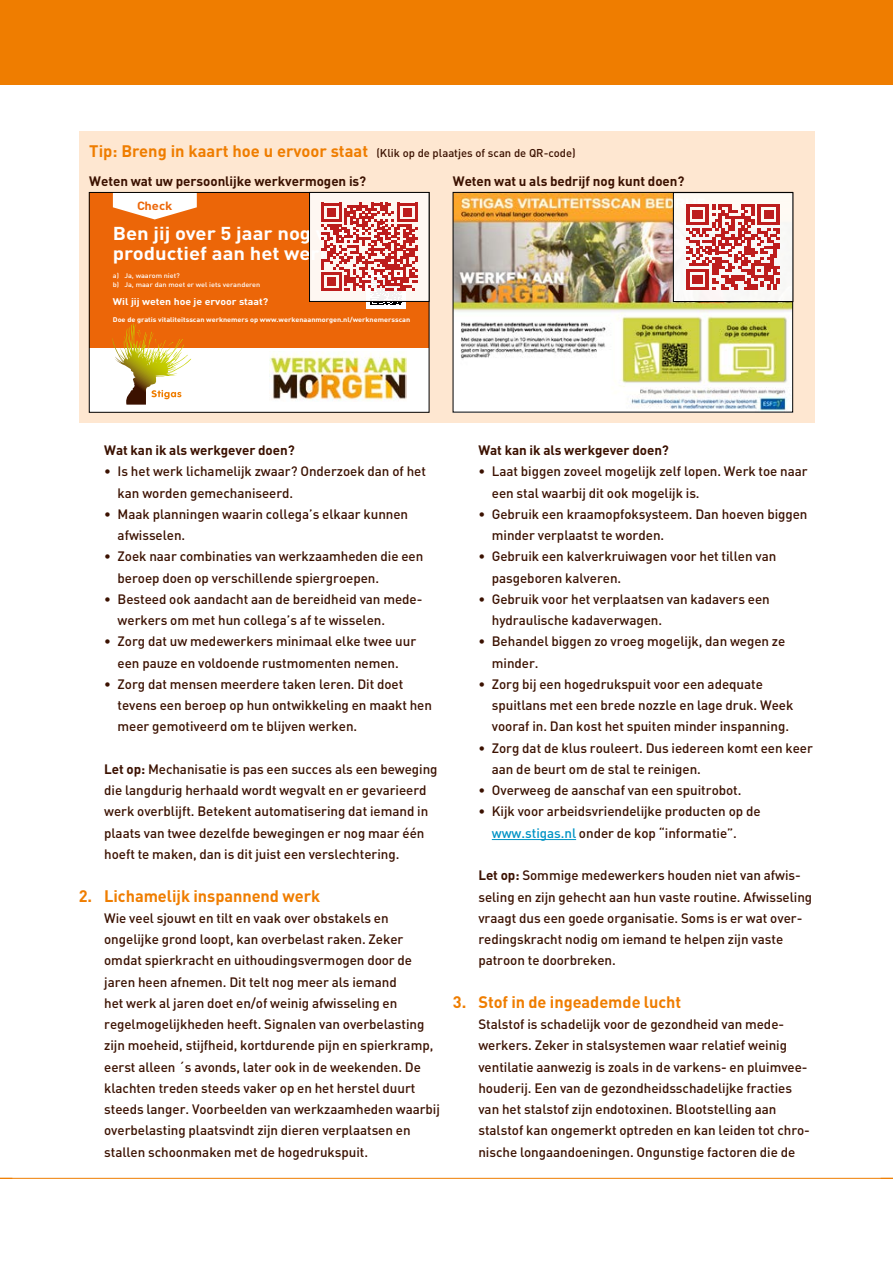
<style>
.page{position:relative;width:893px;height:1263px;background:#fff}
.page>*{position:absolute;margin:0;border:0;box-sizing:border-box;transform-origin:0 0}
.t1{font:700 18.45px/20.7px "DIN";color:#fff;scale:1.1 1}
.Colland_Body_Tekst{font:700 16.5px "DIN";letter-spacing:-.005em;color:#ef7d00}
.Colland_Body_Tekst-2{font:500 13.5px/21.3px "DIN";letter-spacing:-.005em;color:#3b1100}
.Colland_Body_Tekst-3{font:700 13.5px "DIN";letter-spacing:-.005em;color:#3b1100}
.t2{font:700 11.85px "DIN";color:#ec6608;scale:1.1 1}
.Colland_Kop{font:500 11.25px "DIN";color:#3b1100}
.t3{font:700 9.6px "DIN";color:#fff;scale:1.1 1}
.t4{font:700 6.6px "DIN";color:#fff;scale:1.1 1}
.t5{font:500 6.6px/8.9px "DIN";color:#fff;scale:1.1 1}
.s1{font-weight:700;font-size:16.5px;color:#ef7d00}
.s2{font-weight:700}
.s3{color:#0093c5}
</style>
<div class="page">
<div style="left:0;top:0;width:893px;height:85px;background:#ef7d00"></div>
<hr style="left:0;top:1178px;width:893px;height:1px;background:#ef7d00">
<hr style="left:492px;top:839px;width:84px;height:1px;background:#0093c5">
<div style="left:79px;top:132px;width:735px;height:291px;background:#fee7d1"></div>
<div style="left:89px;top:192px;width:340px;height:220px;background:#fff"></div>
<img style="left:270px;top:351px;width:136px;height:50px">
<div style="left:89px;top:192px;width:340px;height:156px;background:#ec6608"></div>
<svg style="left:112px;top:323px;width:23px;height:54px"></svg>
<svg style="left:152px;top:390px;width:29px;height:9px"></svg>
<svg style="left:113px;top:194px;width:84px;height:25px"></svg>
<div style="left:367px;top:273px;width:39px;height:36px;background:#fff"></div>
<div style="left:89px;top:192px;width:340px;height:220px;border:1px solid #000"></div>
<div style="left:310px;top:192px;width:119px;height:109px;background:#fef7f2"></div>
<svg style="left:321px;top:203px;width:97px;height:102px"></svg>
<div style="left:309px;top:192px;width:120px;height:110px;border:1px solid #000"></div>
<img style="left:455px;top:194px;width:336px;height:216px">
<div style="left:453px;top:192px;width:340px;height:220px;border:1px solid #000"></div>
<div style="left:673px;top:193px;width:120px;height:108px;background:#fbf9f6"></div>
<svg style="left:686px;top:204px;width:94px;height:86px"></svg>
<div style="left:673px;top:192px;width:120px;height:110px;border:1px solid #000"></div>
<p class="Colland_Kop" style="left:89px;top:146px;width:488px"><span class="s1">Tip: Breng in kaart hoe u ervoor staat</span> (Klik op de plaatjes of scan de QR-code)</p>
<p class="Colland_Body_Tekst-3" style="left:89px;top:172px;width:278px">Weten wat uw persoonlijke werkvermogen is?</p>
<p class="Colland_Body_Tekst-3" style="left:453px;top:172px;width:233px">Weten wat u als bedrijf nog kunt doen?</p>
<p class="t2" style="left:137px;top:198px;width:34px">Check</p>
<p class="t1" style="left:113px;top:222px;width:257px">Ben jij over 5 jaar nog vitaal en productief aan het werk?</p>
<p class="t5" style="left:113px;top:271px;width:136px">a) Ja, waarom niet?<br>b) Ja, maar dan moet er wel iets veranderen</p>
<p class="t3" style="left:113px;top:295px;width:143px">Wil jij weten hoe je ervoor staat?</p>
<p class="t4" style="left:113px;top:315px;width:272px">Doe de gratis vitaliteitsscan werknemers op www.werkenaanmorgen.nl/werknemersscan</p>
<p class="Colland_Body_Tekst-3" style="left:104px;top:441px;width:192px">Wat kan ik als werkgever doen?</p>
<p class="Colland_Body_Tekst-2" style="left:118px;top:460px;width:310px;text-indent:-13px">• Is het werk lichamelijk zwaar? Onderzoek dan of het kan worden gemechaniseerd.</p>
<p class="Colland_Body_Tekst-2" style="left:118px;top:503px;width:292px;text-indent:-13px">• Maak planningen waarin collega’s elkaar kunnen afwisselen.</p>
<p class="Colland_Body_Tekst-2" style="left:118px;top:545px;width:307px;text-indent:-13px">• Zoek naar combinaties van werkzaamheden die een beroep doen op verschillende spiergroepen.</p>
<p class="Colland_Body_Tekst-2" style="left:118px;top:588px;width:306px;text-indent:-13px">• Besteed ook aandacht aan de bereidheid van mede&shy;werkers om met hun collega’s af te wisselen.</p>
<p class="Colland_Body_Tekst-2" style="left:104px;top:630px;width:314px;text-align:center">• Zorg dat uw medewerkers minimaal elke twee uur een pauze en voldoende rustmomenten nemen.</p>
<p class="Colland_Body_Tekst-2" style="left:118px;top:673px;width:316px;text-indent:-13px">• Zorg dat mensen meerdere taken leren. Dit doet tevens een beroep op hun ontwikkeling en maakt hen meer gemotiveerd om te blijven werken.</p>
<p class="Colland_Body_Tekst-2" style="left:104px;top:758px;width:335px"><span class="s2">Let op:</span> Mechanisatie is pas een succes als een beweging die langdurig herhaald wordt wegvalt en er gevarieerd werk overblijft. Betekent automatisering dat iemand in plaats van twee dezelfde bewegingen er nog maar één hoeft te maken, dan is dit juist een verslechtering.</p>
<p class="Colland_Body_Tekst" style="left:79px;top:885px;width:243px">2. Lichamelijk inspannend werk</p>
<p class="Colland_Body_Tekst-2" style="left:104px;top:907px;width:337px">Wie veel sjouwt en tilt en vaak over obstakels en ongelijke grond loopt, kan overbelast raken. Zeker omdat spierkracht en uithoudingsvermogen door de jaren heen afnemen. Dit telt nog meer als iemand<br>het werk al jaren doet en/of weinig afwisseling en regelmogelijkheden heeft. Signalen van overbelasting zijn moeheid, stijfheid, kortdurende pijn en spierkramp, eerst alleen ´s avonds, later ook in de weekenden. De klachten treden steeds vaker op en het herstel duurt steeds langer. Voorbeelden van werkzaamheden waarbij overbelasting plaatsvindt zijn dieren verplaatsen en stallen schoonmaken met de hogedrukspuit.</p>
<p class="Colland_Body_Tekst-3" style="left:478px;top:441px;width:192px">Wat kan ik als werkgever doen?</p>
<p class="Colland_Body_Tekst-2" style="left:492px;top:460px;width:317px;text-indent:-13px">• Laat biggen zoveel mogelijk zelf lopen. Werk toe naar een stal waarbij dit ook mogelijk is.</p>
<p class="Colland_Body_Tekst-2" style="left:492px;top:503px;width:317px;text-indent:-13px">• Gebruik een kraamopfoksysteem. Dan hoeven biggen minder verplaatst te worden.</p>
<p class="Colland_Body_Tekst-2" style="left:492px;top:545px;width:286px;text-indent:-13px">• Gebruik een kalverkruiwagen voor het tillen van pasgeboren kalveren.</p>
<p class="Colland_Body_Tekst-2" style="left:492px;top:588px;width:279px;text-indent:-13px">• Gebruik voor het verplaatsen van kadavers een hydraulische kadaverwagen.</p>
<p class="Colland_Body_Tekst-2" style="left:492px;top:630px;width:295px;text-indent:-13px">• Behandel biggen zo vroeg mogelijk, dan wegen ze minder.</p>
<p class="Colland_Body_Tekst-2" style="left:492px;top:673px;width:303px;text-indent:-13px">• Zorg bij een hogedrukspuit voor een adequate spuitlans met een brede nozzle en lage druk. Week vooraf in. Dan kost het spuiten minder inspanning.</p>
<p class="Colland_Body_Tekst-2" style="left:492px;top:737px;width:323px;text-indent:-13px">• Zorg dat de klus rouleert. Dus iedereen komt een keer aan de beurt om de stal te reinigen.</p>
<p class="Colland_Body_Tekst-2" style="left:478px;top:779px;width:265px">• Overweeg de aanschaf van een spuitrobot.</p>
<p class="Colland_Body_Tekst-2" style="left:492px;top:800px;width:270px;text-indent:-13px">• Kijk voor arbeidsvriendelijke producten op de <span class="s3">www.stigas.nl</span> onder de kop “informatie”.</p>
<p class="Colland_Body_Tekst-2" style="left:478px;top:864px;width:335px"><span class="s2">Let op:</span> Sommige medewerkers houden niet van afwis&shy;seling en zijn gehecht aan hun vaste routine. Afwisseling vraagt dus een goede organisatie. Soms is er wat over&shy;redingskracht nodig om iemand te helpen zijn vaste patroon te doorbreken.</p>
<p class="Colland_Body_Tekst" style="left:453px;top:991px;width:230px">3. Stof in de ingeademde lucht</p>
<p class="Colland_Body_Tekst-2" style="left:478px;top:1013px;width:333px">Stalstof is schadelijk voor de gezondheid van mede&shy;werkers. Zeker in stalsystemen waar relatief weinig ventilatie aanwezig is zoals in de varkens- en pluimvee&shy;houderij. Een van de gezondheidsschadelijke fracties van het stalstof zijn endotoxinen. Blootstelling aan stalstof kan ongemerkt optreden en kan leiden tot chro&shy;nische longaandoeningen. Ongunstige factoren die de</p>
</div>
